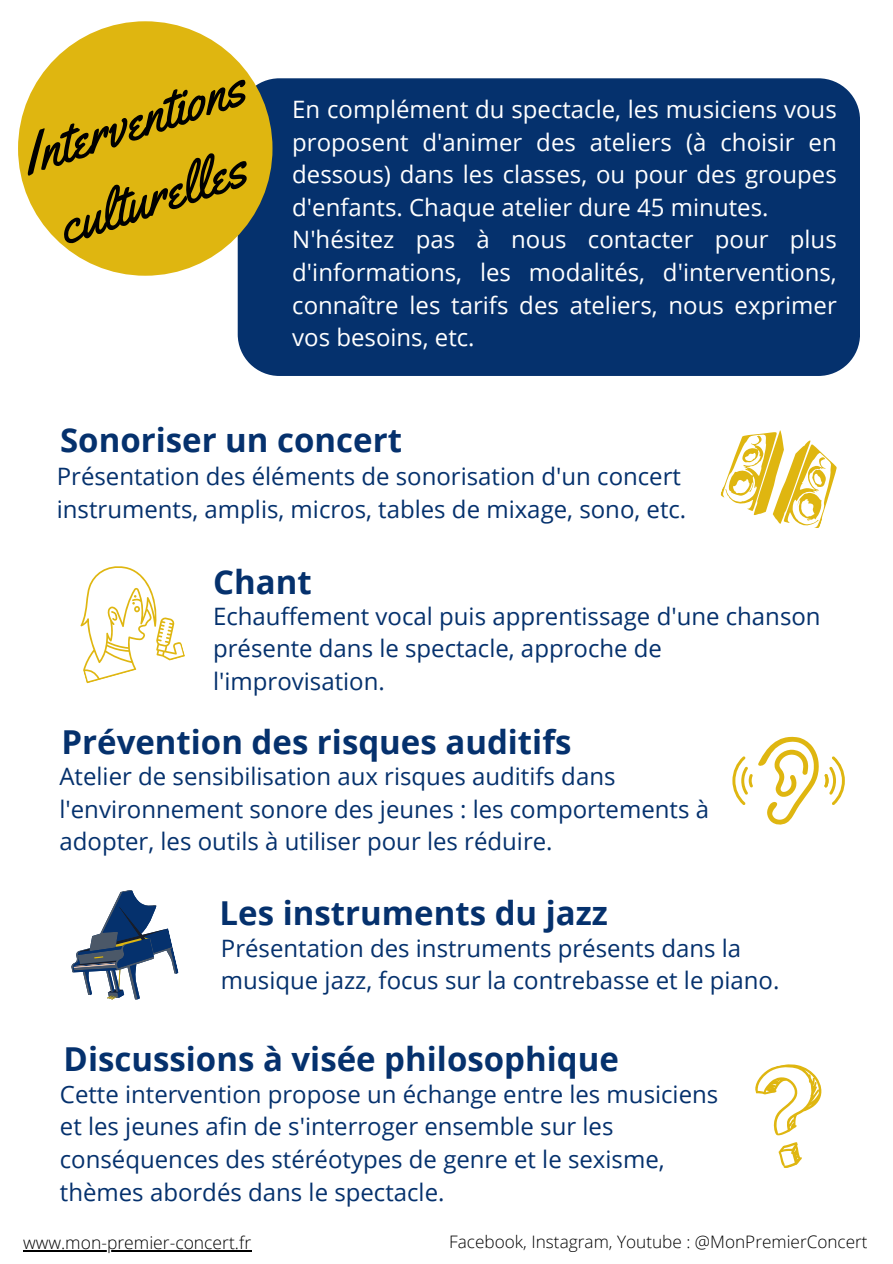
<style>
.page{position:relative;width:893px;height:1264px;background:#fff}
.page>*{position:absolute;margin:0;border:0;box-sizing:border-box;transform-origin:0 0}
.t1{font:55.65px/77.7px "Yellowtail";color:#000}
.t2{font:700 33px "Open Sans";color:#05316d}
.t3{font:24px/32.5px "Open Sans";color:#05316d}
.t4{font:24px/32.5px "Open Sans";color:#fff}
.t5{font:300 17.55px "Open Sans";color:#000}
.t6{font:300 17.25px "Open Sans";color:#000}
</style>
<div class="page">
<div style="left:238px;top:78px;width:622px;height:298px;background:#05316d"></div>
<div style="left:18px;top:21px;width:254px;height:255px;background:#dfb610;border-radius:50%"></div>
<svg style="left:720px;top:430px;width:117px;height:98px"></svg>
<svg style="left:824px;top:756px;width:20px;height:49px"></svg>
<svg style="left:732px;top:737px;width:86px;height:87px"></svg>
<svg style="left:80px;top:566px;width:105px;height:117px"></svg>
<svg style="left:71px;top:890px;width:108px;height:110px"></svg>
<svg style="left:755px;top:1064px;width:67px;height:104px"></svg>
<hr style="left:23px;top:1250px;width:228px;height:1px;background:#000">
<h1 class="t1" style="left:11px;top:120px;width:233px;rotate:-18deg">Interventions culturel es</h1>
<p class="t4" style="left:292px;top:92px;width:546px">En complément du spectacle, les musiciens vous proposent d'animer des ateliers (à choisir en dessous) dans les classes, ou pour des groupes d'enfants. Chaque atelier dure 45 minutes.<br>N'hésitez pas à nous contacter pour plus d'informations, les modalités, d'interventions, connaître les tarifs des ateliers, nous exprimer vos besoins, etc.</p>
<h2 class="t2" style="left:60px;top:416px;width:343px">Sonoriser un concert</h2>
<p class="t3" style="left:57px;top:459px;width:631px">Présentation des éléments de sonorisation d'un concert instruments, amplis, micros, tables de mixage, sono, etc.</p>
<h2 class="t2" style="left:213px;top:559px;width:100px">Chant</h2>
<p class="t3" style="left:213px;top:599px;width:609px">Echauffement vocal puis apprentissage d'une chanson présente dans le spectacle, approche de l'improvisation.</p>
<h2 class="t2" style="left:61px;top:718px;width:511px">Prévention des risques auditifs</h2>
<p class="t3" style="left:59px;top:759px;width:651px">Atelier de sensibilisation aux risques auditifs dans l'environnement sonore des jeunes : les comportements à adopter, les outils à utiliser pour les réduire.</p>
<h2 class="t2" style="left:219px;top:890px;width:390px">Les instruments du jazz</h2>
<p class="t3" style="left:221px;top:931px;width:560px">Présentation des instruments présents dans la musique jazz, focus sur la contrebasse et le piano.</p>
<h2 class="t2" style="left:64px;top:1036px;width:556px">Discussions à visée philosophique</h2>
<p class="t3" style="left:60px;top:1077px;width:659px">Cette intervention propose un échange entre les musiciens et les jeunes afin de s'interroger ensemble sur les conséquences des stéréotypes de genre et le sexisme, thèmes abordés dans le spectacle.</p>
<p class="t5" style="left:23px;top:1230px;width:229px">www.mon-premier-concert.fr</p>
<p class="t6" style="left:449px;top:1229px;width:420px">Facebook, Instagram, Youtube : @MonPremierConcert</p>
</div>
